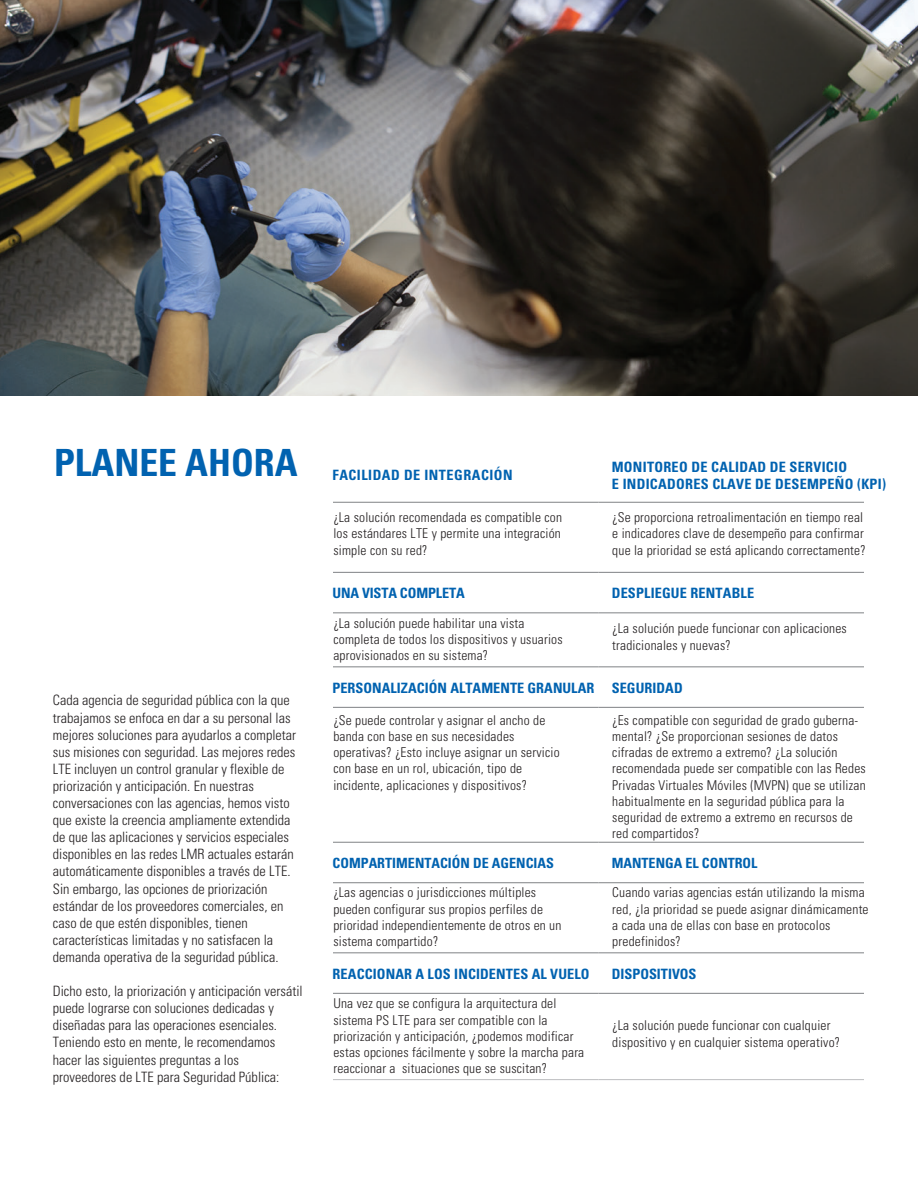
<style>
.page{position:relative;width:918px;height:1188px;background:#fff}
.page>*{position:absolute;margin:0;border:0;box-sizing:border-box;transform-origin:0 0}
.t1{font:700 condensed 37.5px "Univers";color:#0162b0}
.t2{font:300 condensed 14.25px/17.1px "Univers";color:#231f20}
.t3{font:700 condensed 14.25px/17.1px "Univers";letter-spacing:.01em;color:#0162b0}
.t4{font:700 condensed 14.25px "Univers";letter-spacing:.035em;color:#0162b0}
.t5{font:700 condensed 14.25px "Univers";letter-spacing:-.01em;color:#0162b0}
.t6{font:700 condensed 14.1px "Univers";color:#0162b0}
.t7{font:300 condensed 13.5px/16.2px "Univers";letter-spacing:.015em;color:#231f20}
</style>
<div class="page">
<img style="left:0;top:0;width:918px;height:395px">
<hr style="left:333px;top:502px;width:265px;height:1px;background:#808285">
<hr style="left:598px;top:502px;width:266px;height:1px;background:#808285">
<hr style="left:333px;top:572px;width:265px;height:1px;background:#808285">
<hr style="left:598px;top:572px;width:266px;height:1px;background:#808285">
<hr style="left:333px;top:612px;width:265px;height:1px;background:#808285">
<hr style="left:598px;top:612px;width:266px;height:1px;background:#808285">
<hr style="left:333px;top:666px;width:265px;height:1px;background:#808285">
<hr style="left:598px;top:666px;width:266px;height:1px;background:#808285">
<hr style="left:333px;top:707px;width:265px;height:1px;background:#808285">
<hr style="left:598px;top:707px;width:266px;height:1px;background:#808285">
<hr style="left:333px;top:842px;width:265px;height:1px;background:#808285">
<hr style="left:598px;top:842px;width:266px;height:1px;background:#808285">
<hr style="left:333px;top:882px;width:265px;height:1px;background:#808285">
<hr style="left:598px;top:882px;width:266px;height:1px;background:#808285">
<hr style="left:333px;top:952px;width:265px;height:1px;background:#808285">
<hr style="left:598px;top:952px;width:266px;height:1px;background:#808285">
<hr style="left:333px;top:993px;width:265px;height:1px;background:#808285">
<hr style="left:598px;top:993px;width:266px;height:1px;background:#808285">
<hr style="left:333px;top:1079px;width:265px;height:1px;background:#bcbdc0">
<hr style="left:598px;top:1079px;width:266px;height:1px;background:#bcbdc0">
<h1 class="t1" style="left:54px;top:440px;width:245px">PLANEE AHORA</h1>
<p class="t2" style="left:53px;top:692px;width:245px">Cada agencia de seguridad pública con la que trabajamos se enfoca en dar a su personal las mejores soluciones para ayudarlos a completar sus misiones con seguridad. Las mejores redes LTE incluyen un control granular y flexible de priorización y anticipación. En nuestras conversaciones con las agencias, hemos visto que existe la creencia ampliamente extendida de que las aplicaciones y servicios especiales disponibles en las redes LMR actuales estarán automáticamente disponibles a través de LTE.<br>Sin embargo, las opciones de priorización estándar de los proveedores comerciales, en caso de que estén disponibles, tienen características limitadas y no satisfacen la demanda operativa de la seguridad pública.</p>
<p class="t2" style="left:53px;top:983px;width:251px">Dicho esto, la priorización y anticipación versátil puede lograrse con soluciones dedicadas y diseñadas para las operaciones esenciales.<br>Teniendo esto en mente, le recomendamos hacer las siguientes preguntas a los proveedores de LTE para Seguridad Pública:</p>
<p class="t4" style="left:333px;top:466px;width:182px">FACILIDAD DE INTEGRACIÓN</p>
<p class="t3" style="left:612px;top:458px;width:276px">MONITOREO DE CALIDAD DE SERVICIO<br>E INDICADORES CLAVE DE DESEMPEÑO (KPI)</p>
<p class="t7" style="left:333px;top:509px;width:230px;text-align:justify">¿La solución recomendada es compatible con los estándares LTE y permite una integración simple con su red?</p>
<p class="t7" style="left:612px;top:509px;width:255px">¿Se proporciona retroalimentación en tiempo real e indicadores clave de desempeño para confirmar que la prioridad se está aplicando correctamente?</p>
<p class="t5" style="left:333px;top:584px;width:134px">UNA VISTA COMPLETA</p>
<p class="t3" style="left:612px;top:585px;width:144px">DESPLIEGUE RENTABLE</p>
<p class="t7" style="left:333px;top:615px;width:231px">¿La solución puede habilitar una vista completa de todos los dispositivos y usuarios aprovisionados en su sistema?</p>
<p class="t7" style="left:612px;top:621px;width:236px">¿La solución puede funcionar con aplicaciones tradicionales y nuevas?</p>
<p class="t3" style="left:332px;top:679px;width:352px">PERSONALIZACIÓN ALTAMENTE GRANULAR SEGURIDAD</p>
<p class="t7" style="left:333px;top:712px;width:228px">¿Se puede controlar y asignar el ancho de banda con base en sus necesidades operativas? ¿Esto incluye asignar un servicio con base en un rol, ubicación, tipo de incidente, aplicaciones y dispositivos?</p>
<p class="t7" style="left:612px;top:712px;width:255px">¿Es compatible con seguridad de grado guberna&shy;mental? ¿Se proporcionan sesiones de datos cifradas de extremo a extremo? ¿La solución recomendada puede ser compatible con las Redes Privadas Virtuales Móviles (MVPN) que se utilizan habitualmente en la seguridad pública para la seguridad de extremo a extremo en recursos de red compartidos?</p>
<p class="t6" style="left:333px;top:854px;width:223px">COMPARTIMENTACIÓN DE AGENCIAS</p>
<p class="t6" style="left:612px;top:854px;width:147px">MANTENGA EL CONTROL</p>
<p class="t7" style="left:333px;top:885px;width:230px">¿Las agencias o jurisdicciones múltiples pueden configurar sus propios perfiles de prioridad independientemente de otros en un sistema compartido?</p>
<p class="t7" style="left:612px;top:885px;width:258px">Cuando varias agencias están utilizando la misma red, ¿la prioridad se puede asignar dinámicamente a cada una de ellas con base en protocolos predefinidos?</p>
<p class="t3" style="left:333px;top:965px;width:259px">REACCIONAR A LOS INCIDENTES AL VUELO</p>
<p class="t3" style="left:612px;top:965px;width:86px">DISPOSITIVOS</p>
<p class="t7" style="left:333px;top:996px;width:252px">Una vez que se configura la arquitectura del sistema PS LTE para ser compatible con la priorización y anticipación, ¿podemos modificar estas opciones fácilmente y sobre la marcha para reaccionar a situaciones que se suscitan?</p>
<p class="t7" style="left:612px;top:1018px;width:229px">¿La solución puede funcionar con cualquier dispositivo y en cualquier sistema operativo?</p>
</div>
